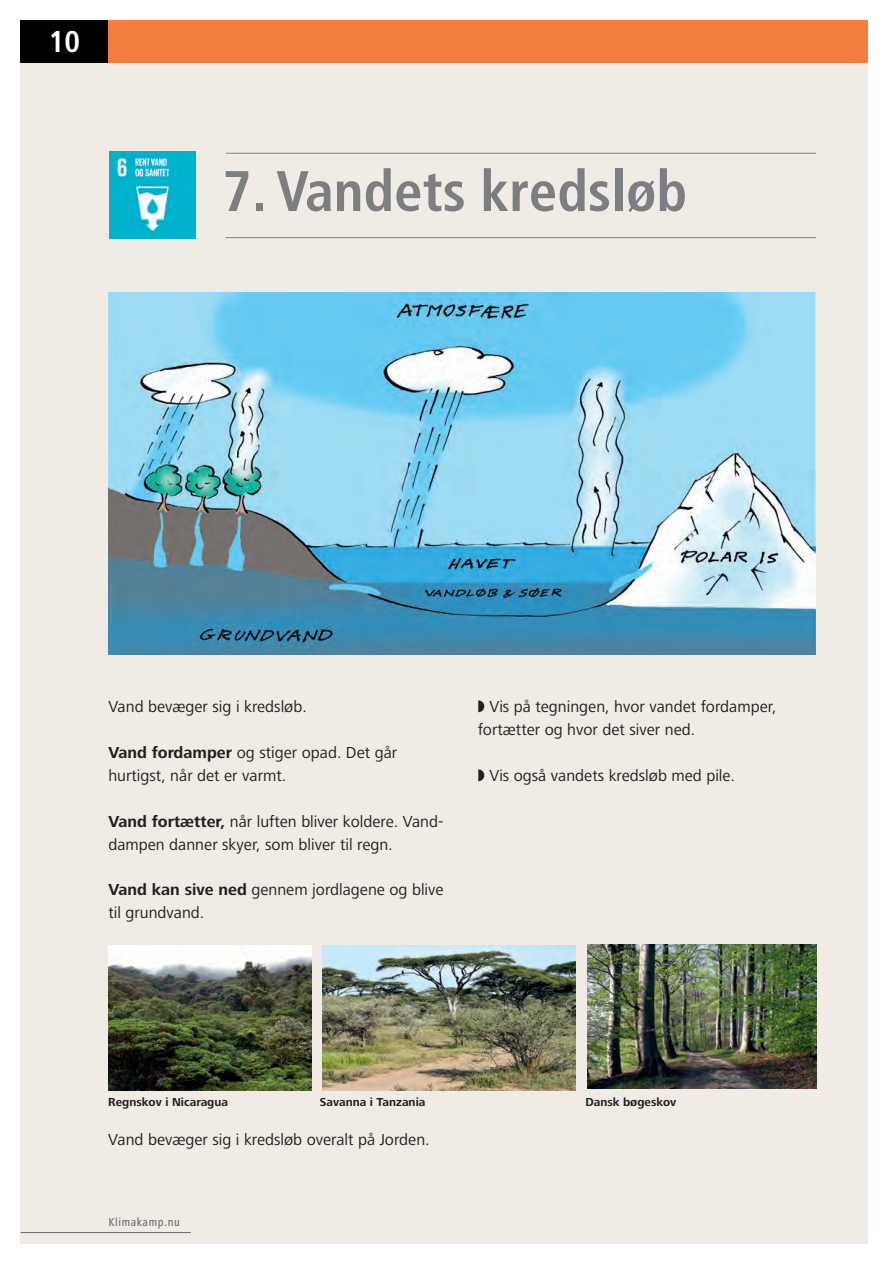
<style>
.page{position:relative;width:893px;height:1264px;background:#fff}
.page>*{position:absolute;margin:0;border:0;box-sizing:border-box;transform-origin:0 0}
.t1{font:700 condensed 57px "Frutiger LT Std";color:#7c7e81}
.t2{font:700 condensed 30px "Frutiger LT Std";color:#fff}
.t3{font:16.5px/23px "Frutiger Next LT";color:#231f20}
.t4{font:700 12px "Frutiger Next LT";color:#231f20}
.t5{font:500 condensed 12px "Frutiger Next LT";letter-spacing:.05em;color:#6c6d70}
.s1{font-weight:700}
</style>
<div class="page">
<div style="left:21px;top:55px;width:846px;height:1188px;background:#f0ebe5"></div>
<div style="left:21px;top:20px;width:846px;height:43px;background:#f47e3f"></div>
<div style="left:21px;top:20px;width:87px;height:43px;background:#000"></div>
<hr style="left:21px;top:1231px;width:170px;height:1px;background:#6b6b6e">
<img style="left:109px;top:152px;width:87px;height:86px">
<hr style="left:226px;top:237px;width:590px;height:1px;background:#808285">
<hr style="left:226px;top:153px;width:590px;height:1px;background:#808285">
<img style="left:587px;top:944px;width:229px;height:144px">
<img style="left:109px;top:945px;width:202px;height:145px">
<img style="left:322px;top:945px;width:253px;height:145px">
<img style="left:108px;top:293px;width:707px;height:361px">
<h2 class="t2" style="left:49px;top:29px;width:33px">10</h2>
<h1 class="t1" style="left:222px;top:168px;width:466px">7. Vandets kredsløb</h1>
<p class="t3" style="left:108px;top:696px;width:200px">Vand bevæger sig i kredsløb.</p>
<p class="t3" style="left:108px;top:742px;width:290px"><span class="s1">Vand fordamper</span> og stiger opad. Det går hurtigst, når det er varmt.</p>
<p class="t3" style="left:108px;top:810px;width:336px"><span class="s1">Vand fortætter,</span> når luften bliver koldere. Vand&shy;dampen danner skyer, som bliver til regn.</p>
<p class="t3" style="left:108px;top:879px;width:336px"><span class="s1">Vand kan sive ned</span> gennem jordlagene og blive til grundvand.</p>
<p class="t3" style="left:477px;top:696px;width:300px">◗ Vis på tegningen, hvor vandet fordamper, fortætter og hvor det siver ned.</p>
<p class="t3" style="left:477px;top:764px;width:259px">◗ Vis også vandets kredsløb med pile.</p>
<p class="t4" style="left:108px;top:1096px;width:121px">Regnskov i Nicaragua</p>
<p class="t4" style="left:320px;top:1096px;width:107px">Savanna i Tanzania</p>
<p class="t4" style="left:585px;top:1096px;width:92px">Dansk bøgeskov</p>
<p class="t3" style="left:108px;top:1128px;width:323px">Vand bevæger sig i kredsløb overalt på Jorden.</p>
<p class="t5" style="left:108px;top:1216px;width:73px">Klimakamp.nu</p>
</div>
